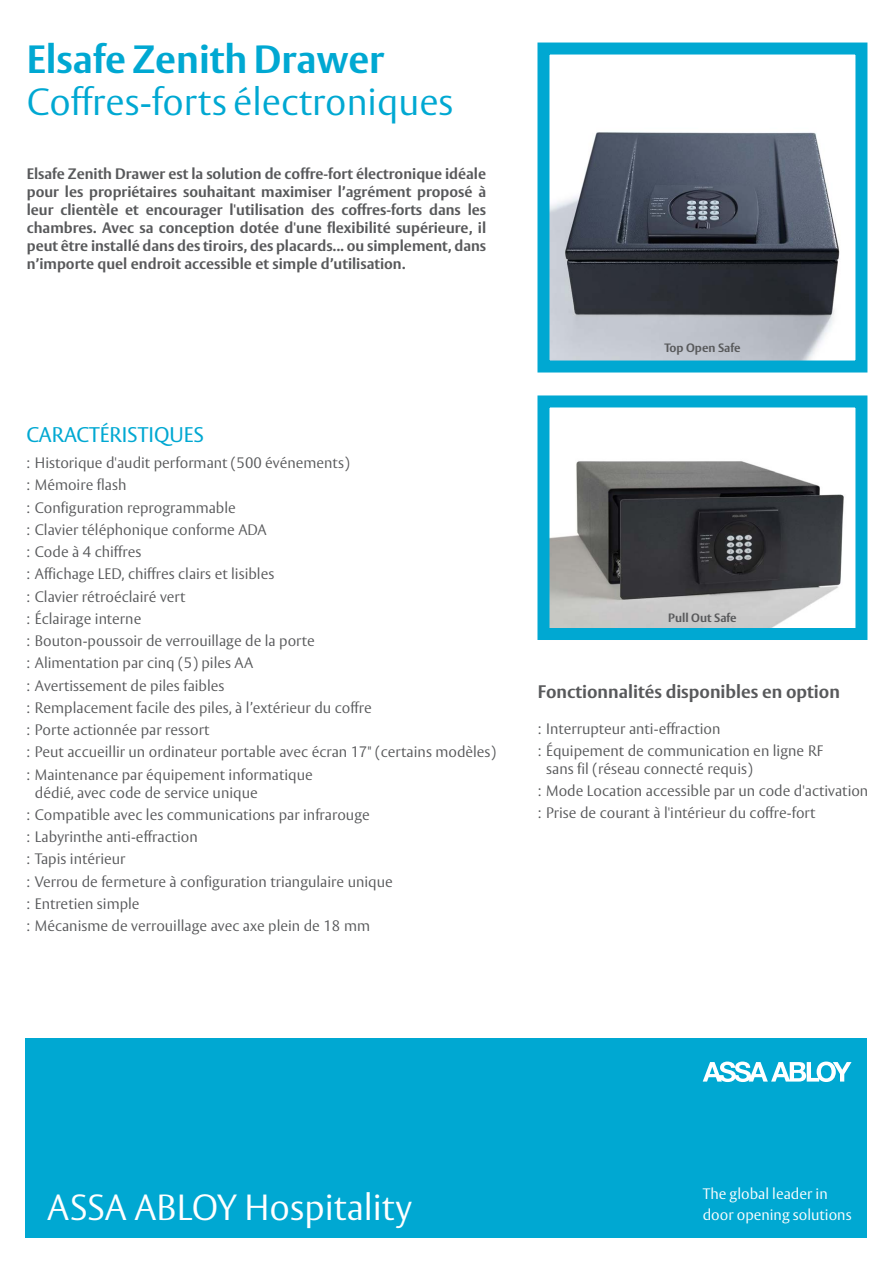
<style>
.page{position:relative;width:893px;height:1263px;background:#fff}
.page>*{position:absolute;margin:0;border:0;box-sizing:border-box;transform-origin:0 0}
.Rubrik_pos{font:700 39px "ASSA Vesta";color:#00a8d2}
.Rubrik_pos-2{font:300 37.5px "ASSA Vesta";color:#00a8d2}
.t1{font:300 36px "ASSA Vesta";color:#fff}
.DS_Heading_3{font:21px "ASSA Vesta";color:#00a8d2}
.t2{font:700 18px "ASSA Vesta";color:#58595b}
.t3{font:300 15px/18px "ASSA Vesta";color:#58595b}
.DS_Ingress{font:700 15px/18px "ASSA Vesta";color:#58595b;text-align:justify}
.Bröd_neg{font:300 15px/21px "ASSA Vesta";color:#fff}
.t4{font:700 12px "ASSA Vesta";color:#58595b}
</style>
<div class="page">
<div style="left:26px;top:1038px;width:841px;height:199px;background:#00a8d2"></div>
<svg style="left:703px;top:1061px;width:148px;height:21px"></svg>
<img style="left:550px;top:132px;width:290px;height:227px">
<div style="left:537px;top:43px;width:330px;height:329px;border:12px solid #00a8d2"></div>
<img style="left:550px;top:461px;width:294px;height:166px">
<div style="left:537px;top:395px;width:330px;height:245px;border:12px solid #00a8d2"></div>
<p class="Rubrik_pos" style="left:27px;top:35px;width:359px">Elsafe Zenith Drawer</p>
<p class="Rubrik_pos-2" style="left:27px;top:79px;width:428px">Coffres-forts électroniques</p>
<p class="DS_Ingress" style="left:27px;top:165px;width:461px">Elsafe Zenith Drawer est la solution de coffre-fort électronique idéale pour les propriétaires souhaitant maximiser l’agrément proposé à leur clientèle et encourager l'utilisation des coffres-forts dans les chambres. Avec sa conception dotée d'une flexibilité supérieure, il peut être installé dans des tiroirs, des placards... ou simplement, dans n’importe quel endroit accessible et simple d’utilisation.</p>
<p class="DS_Heading_3" style="left:26px;top:421px;width:179px">CARACTÉRISTIQUES</p>
<p class="t3" style="left:26px;top:454px;width:325px">: Historique d'audit performant (500 événements)</p>
<p class="t3" style="left:26px;top:477px;width:102px">: Mémoire flash</p>
<p class="t3" style="left:26px;top:499px;width:211px">: Configuration reprogrammable</p>
<p class="t3" style="left:26px;top:521px;width:242px">: Clavier téléphonique conforme ADA</p>
<p class="t3" style="left:26px;top:543px;width:117px">: Code à 4 chiffres</p>
<p class="t3" style="left:26px;top:566px;width:249px">: Affichage LED, chiffres clairs et lisibles</p>
<p class="t3" style="left:26px;top:588px;width:161px">: Clavier rétroéclairé vert</p>
<p class="t3" style="left:26px;top:610px;width:116px">: Éclairage interne</p>
<p class="t3" style="left:26px;top:632px;width:290px">: Bouton-poussoir de verrouillage de la porte</p>
<p class="t3" style="left:26px;top:655px;width:229px">: Alimentation par cinq (5) piles AA</p>
<p class="t3" style="left:26px;top:677px;width:200px">: Avertissement de piles faibles</p>
<p class="t3" style="left:26px;top:699px;width:347px">: Remplacement facile des piles, à l’extérieur du coffre</p>
<p class="t3" style="left:26px;top:721px;width:185px">: Porte actionnée par ressort</p>
<p class="t3" style="left:26px;top:744px;width:471px">: Peut accueillir un ordinateur portable avec écran 17" (certains modèles)</p>
<p class="t3" style="left:35px;top:766px;width:279px;text-indent:-9px">: Maintenance par équipement informatique dédié, avec code de service unique</p>
<p class="t3" style="left:26px;top:806px;width:345px">: Compatible avec les communications par infrarouge</p>
<p class="t3" style="left:26px;top:828px;width:173px">: Labyrinthe anti-effraction</p>
<p class="t3" style="left:26px;top:851px;width:101px">: Tapis intérieur</p>
<p class="t3" style="left:26px;top:873px;width:368px">: Verrou de fermeture à configuration triangulaire unique</p>
<p class="t3" style="left:26px;top:895px;width:115px">: Entretien simple</p>
<p class="t3" style="left:26px;top:917px;width:345px">: Mécanisme de verrouillage avec axe plein de 18 mm</p>
<p class="t4" style="left:664px;top:341px;width:78px">Top Open Safe</p>
<p class="t4" style="left:668px;top:610px;width:70px">Pull Out Safe</p>
<p class="t2" style="left:538px;top:680px;width:304px">Fonctionnalités disponibles en option</p>
<p class="t3" style="left:538px;top:720px;width:184px">: Interrupteur anti-effraction</p>
<p class="t3" style="left:546px;top:742px;width:279px;text-indent:-9px">: Équipement de communication en ligne RF sans fil (réseau connecté requis)</p>
<p class="t3" style="left:538px;top:782px;width:332px">: Mode Location accessible par un code d'activation</p>
<p class="t3" style="left:538px;top:805px;width:279px">: Prise de courant à l'intérieur du coffre-fort</p>
<p class="t1" style="left:47px;top:1186px;width:366px">ASSA ABLOY Hospitality</p>
<p class="Bröd_neg" style="left:703px;top:1184px;width:150px">The global leader in door opening solutions</p>
</div>
